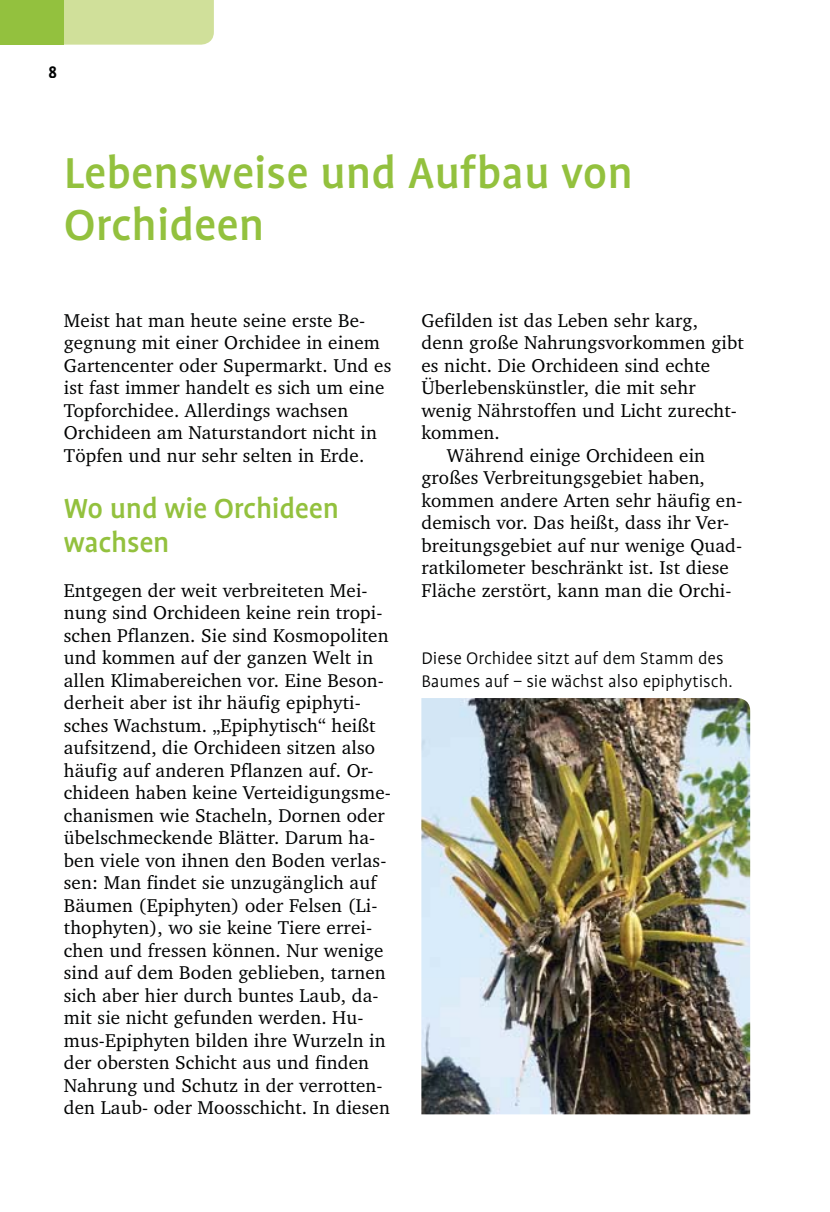
<style>
.page{position:relative;width:830px;height:1212px;background:#fff}
.page>*{position:absolute;margin:0;border:0;box-sizing:border-box;transform-origin:0 0}
.t1{font:500 49.5px/51.8px "UV Profile Tab";color:#93c13e}
.t2{font:500 31.5px/33.8px "UV Profile";letter-spacing:-.01em;color:#93c13e}
.t3{font:19.12px/22.5px "UV Charter";letter-spacing:.01em;color:#010202}
.t4{font:300 19.12px/22.5px "UV Profile Tab";color:#010202}
.t5{font:700 19.12px "UV Profile Tab";color:#010202}
</style>
<div class="page">
<div style="left:64px;top:0;width:150px;height:45px;background:#d0e09a"></div>
<div style="left:0;top:0;width:64px;height:45px;background:#93c13e"></div>
<img style="left:421px;top:698px;width:328px;height:416px">
<p class="t5" style="left:48px;top:64px;width:11px">8</p>
<h1 class="t1" style="left:64px;top:151px;width:570px">Lebensweise und Aufbau von<br>Orchideen</h1>
<p class="t3" style="left:64px;top:310px;width:329px">Meist hat man heute seine erste Be&shy;gegnung mit einer Orchidee in einem Gartencenter oder Supermarkt. Und es ist fast immer handelt es sich um eine Topforchidee. Allerdings wachsen Orchideen am Naturstandort nicht in Töpfen und nur sehr selten in Erde.</p>
<h2 class="t2" style="left:64px;top:494px;width:276px">Wo und wie Orchideen wachsen</h2>
<p class="t3" style="left:64px;top:580px;width:328px">Entgegen der weit verbreiteten Mei&shy;nung sind Orchideen keine rein tropi&shy;schen Pflanzen. Sie sind Kosmopoliten und kommen auf der ganzen Welt in allen Klimabereichen vor. Eine Beson&shy;derheit aber ist ihr häufig epiphyti&shy;sches Wachstum. „Epiphytisch“ heißt aufsitzend, die Orchideen sitzen also häufig auf anderen Pflanzen auf. Or&shy;chideen haben keine Verteidigungsme&shy;chanismen wie Stacheln, Dornen oder übelschmeckende Blätter. Darum ha&shy;ben viele von ihnen den Boden verlas&shy;sen: Man findet sie unzugänglich auf Bäumen (Epiphyten) oder Felsen (Li&shy;thophyten), wo sie keine Tiere errei&shy;chen und fressen können. Nur wenige sind auf dem Boden geblieben, tarnen sich aber hier durch buntes Laub, da&shy;mit sie nicht gefunden werden. Hu&shy;mus-Epiphyten bilden ihre Wurzeln in der obersten Schicht aus und finden Nahrung und Schutz in der verrotten&shy;den Laub- oder Moosschicht. In diesen</p>
<p class="t3" style="left:421px;top:310px;width:278px">Gefilden ist das Leben sehr karg,</p>
<p class="t3" style="left:421px;top:332px;width:324px">denn große Nahrungsvorkommen gibt</p>
<p class="t3" style="left:421px;top:355px;width:290px">es nicht. Die Orchideen sind echte</p>
<p class="t3" style="left:421px;top:377px;width:275px">Überlebenskünstler, die mit sehr</p>
<p class="t3" style="left:421px;top:400px;width:317px">wenig Nährstoffen und Licht zurecht-</p>
<p class="t3" style="left:421px;top:422px;width:80px">kommen.</p>
<p class="t3" style="left:446px;top:445px;width:259px">Während einige Orchideen ein</p>
<p class="t3" style="left:421px;top:467px;width:285px">großes Verbreitungsgebiet haben,</p>
<p class="t3" style="left:421px;top:490px;width:322px">kommen andere Arten sehr häufig en-</p>
<p class="t3" style="left:421px;top:512px;width:309px">demisch vor. Das heißt, dass ihr Ver-</p>
<p class="t3" style="left:421px;top:535px;width:322px">breitungsgebiet auf nur wenige Quad-</p>
<p class="t3" style="left:421px;top:557px;width:309px">ratkilometer beschränkt ist. Ist diese</p>
<p class="t3" style="left:421px;top:580px;width:311px">Fläche zerstört, kann man die Orchi-</p>
<p class="t4" style="left:421px;top:648px;width:313px">Diese Orchidee sitzt auf dem Stamm des<br>Baumes auf – sie wächst also epiphytisch.</p>
</div>
